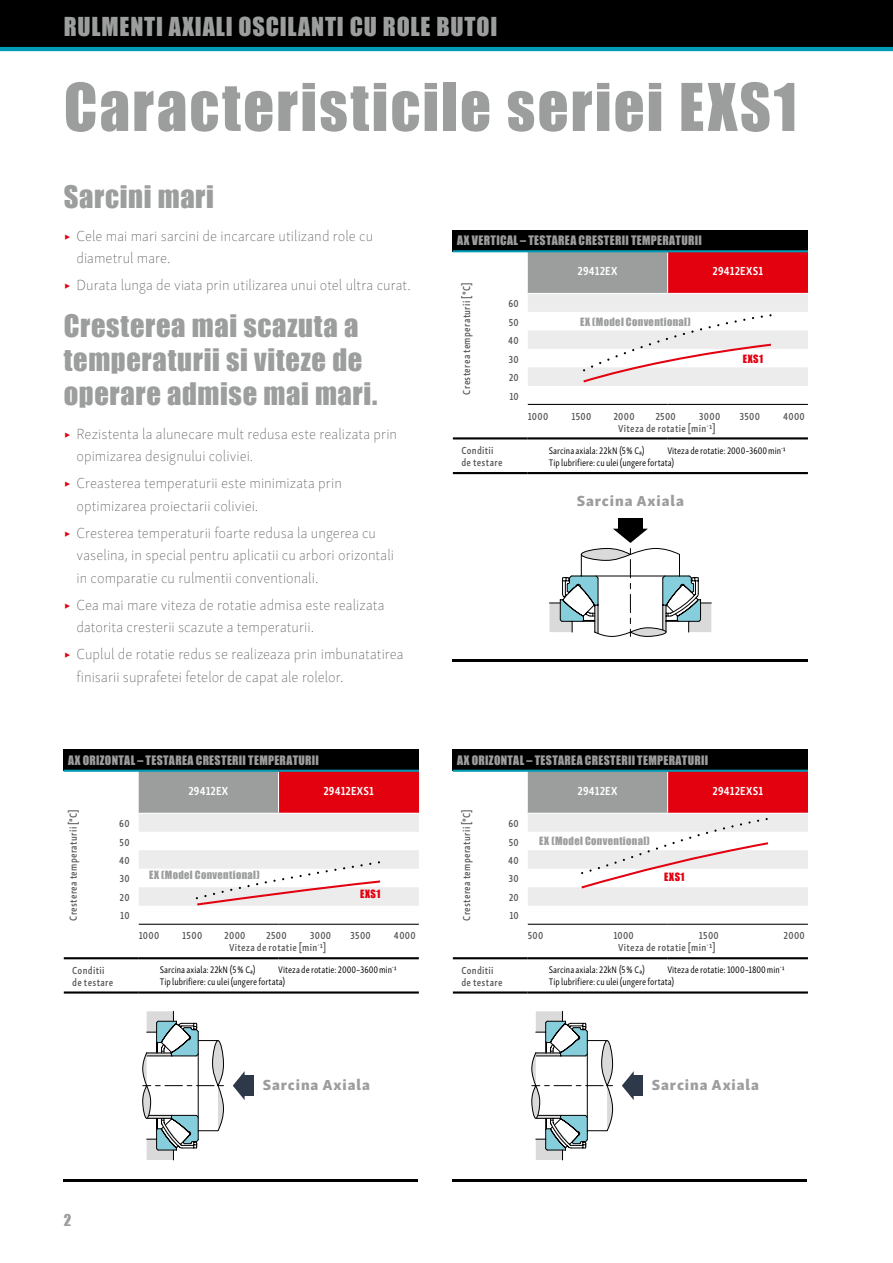
<style>
.page{position:relative;width:893px;height:1263px;background:#fff}
.page>*{position:absolute;margin:0;border:0;box-sizing:border-box;transform-origin:0 0}
.t1{font:60.75px "Impact";letter-spacing:.035em;color:#9c9d9d}
.t2{font:28.5px/34.2px "Impact";letter-spacing:.02em;color:#9c9d9d}
.t3{font:24px "Impact";letter-spacing:.035em;color:#9c9d9d}
.t4{font:100 15px/22.5px "Skolar Sans PE";color:#565656}
.t5{font:15px "Skolar Sans PE Eb";letter-spacing:.06em;color:#9c9d9d}
.t6{font:15px "Impact";color:#9c9d9d}
.t7{font:12px "Impact";letter-spacing:.025em;color:#9c9d9d}
.t8{font:700 12px "Skolar Sans PE Cp";letter-spacing:.015em;color:#fff}
.t9{font:600 10.5px/18.5px "Skolar Sans PE Cp";letter-spacing:.03em;color:#565656}
.t10{font:10.5px "Impact";letter-spacing:.035em;color:#9c9d9d}
.t11{font:10.5px "Impact";letter-spacing:.045em;color:#e3000f}
.t12{font:9.75px/12px "Skolar Sans PE Cp";color:#000}
.s1{color:#e3000f}
</style>
<div class="page">
<svg style="left:0;top:0;width:893px;height:51px;background:#000c0e"></svg>
<svg style="left:453px;top:959px;width:354px;height:1px"></svg>
<hr style="left:527px;top:959px;width:1px;height:32px;background:#fff">
<hr style="left:453px;top:991px;width:74px;height:2px;background:#000">
<hr style="left:527px;top:991px;width:281px;height:2px;background:#000">
<div style="left:453px;top:749px;width:355px;height:22px;background:#000"></div>
<div style="left:527px;top:771px;width:141px;height:42px;background:#9c9d9d"></div>
<div style="left:668px;top:771px;width:140px;height:42px;background:#e3000f"></div>
<hr style="left:527px;top:772px;width:1px;height:41px;background:#fff">
<hr style="left:667px;top:772px;width:1px;height:41px;background:#fff">
<hr style="left:527px;top:957px;width:141px;height:2px;background:#000">
<hr style="left:668px;top:957px;width:140px;height:2px;background:#000">
<hr style="left:453px;top:957px;width:74px;height:2px;background:#000">
<hr style="left:528px;top:924px;width:140px;height:1px;background:#000">
<hr style="left:668px;top:924px;width:140px;height:1px;background:#000">
<hr style="left:453px;top:770px;width:74px;height:2px;background:#009bb4">
<hr style="left:527px;top:770px;width:141px;height:2px;background:#009bb4">
<hr style="left:668px;top:770px;width:140px;height:2px;background:#009bb4">
<svg style="left:64px;top:959px;width:354px;height:1px"></svg>
<hr style="left:138px;top:959px;width:1px;height:32px;background:#fff">
<hr style="left:64px;top:991px;width:74px;height:2px;background:#000">
<hr style="left:138px;top:991px;width:281px;height:2px;background:#000">
<div style="left:64px;top:749px;width:355px;height:22px;background:#000"></div>
<div style="left:138px;top:771px;width:141px;height:42px;background:#9c9d9d"></div>
<div style="left:279px;top:771px;width:140px;height:42px;background:#e3000f"></div>
<hr style="left:138px;top:772px;width:1px;height:41px;background:#fff">
<hr style="left:278px;top:772px;width:1px;height:41px;background:#fff">
<hr style="left:138px;top:957px;width:141px;height:2px;background:#000">
<hr style="left:279px;top:957px;width:140px;height:2px;background:#000">
<hr style="left:64px;top:957px;width:74px;height:2px;background:#000">
<hr style="left:139px;top:924px;width:140px;height:1px;background:#000">
<hr style="left:279px;top:924px;width:140px;height:1px;background:#000">
<hr style="left:64px;top:770px;width:74px;height:2px;background:#009bb4">
<hr style="left:138px;top:770px;width:141px;height:2px;background:#009bb4">
<hr style="left:279px;top:770px;width:140px;height:2px;background:#009bb4">
<svg style="left:532px;top:1011px;width:81px;height:149px"></svg>
<svg style="left:622px;top:1071px;width:12px;height:29px"></svg>
<div style="left:633px;top:1075px;width:10px;height:21px;background:#2d3849"></div>
<svg style="left:143px;top:1011px;width:81px;height:149px"></svg>
<svg style="left:233px;top:1071px;width:12px;height:29px"></svg>
<div style="left:244px;top:1075px;width:9px;height:21px;background:#2d3849"></div>
<hr style="left:453px;top:659px;width:355px;height:3px;background:#000">
<hr style="left:453px;top:472px;width:74px;height:2px;background:#000">
<hr style="left:527px;top:472px;width:281px;height:2px;background:#000">
<div style="left:453px;top:230px;width:355px;height:21px;background:#000"></div>
<div style="left:527px;top:251px;width:141px;height:42px;background:#9c9d9d"></div>
<div style="left:668px;top:251px;width:140px;height:42px;background:#e3000f"></div>
<hr style="left:527px;top:252px;width:1px;height:41px;background:#fff">
<hr style="left:667px;top:252px;width:1px;height:41px;background:#fff">
<hr style="left:527px;top:437px;width:141px;height:2px;background:#000">
<hr style="left:668px;top:437px;width:140px;height:2px;background:#000">
<hr style="left:453px;top:437px;width:74px;height:2px;background:#000">
<hr style="left:528px;top:404px;width:140px;height:1px;background:#000">
<hr style="left:668px;top:404px;width:140px;height:1px;background:#000">
<hr style="left:453px;top:250px;width:74px;height:2px;background:#009bb4">
<hr style="left:527px;top:250px;width:141px;height:2px;background:#009bb4">
<hr style="left:668px;top:250px;width:140px;height:2px;background:#009bb4">
<svg style="left:527px;top:293px;width:281px;height:111px"></svg>
<svg style="left:549px;top:529px;width:163px;height:108px"></svg>
<div style="left:618px;top:518px;width:25px;height:11px;background:#000"></div>
<svg style="left:527px;top:814px;width:281px;height:110px"></svg>
<hr style="left:453px;top:1179px;width:354px;height:2px;background:#000">
<svg style="left:138px;top:814px;width:281px;height:110px"></svg>
<hr style="left:64px;top:1179px;width:354px;height:2px;background:#000">
<h3 class="t3" style="left:64px;top:8px;width:435px">RULMENTI AXIALI OSCILANTI CU ROLE BUTOI</h3>
<h1 class="t1" style="left:64px;top:60px;width:735px">Caracteristicile seriei EXS1</h1>
<h2 class="t2" style="left:64px;top:179px;width:152px">Sarcini mari</h2>
<p class="t4" style="left:77px;top:223px;width:298px;text-indent:-13px"><span class="s1">▶</span> Cele mai mari sarcini de incarcare utilizand role cu diametrul mare.</p>
<p class="t4" style="left:64px;top:273px;width:349px"><span class="s1">▶</span> Durata lunga de viata prin utilizarea unui otel ultra curat.</p>
<h2 class="t2" style="left:64px;top:308px;width:315px">Cresterea mai scazuta a temperaturii si viteze de operare admise mai mari.</h2>
<p class="t4" style="left:77px;top:421px;width:322px;text-indent:-13px"><span class="s1">▶</span> Rezistenta la alunecare mult redusa este realizata prin opimizarea designului coliviei.</p>
<p class="t4" style="left:77px;top:471px;width:267px;text-indent:-13px"><span class="s1">▶</span> Creasterea temperaturii este minimizata prin optimizarea proiectarii coliviei.</p>
<p class="t4" style="left:77px;top:520px;width:319px;text-indent:-13px"><span class="s1">▶</span> Cresterea temperaturii foarte redusa la ungerea cu vaselina, in special pentru aplicatii cu arbori orizontali in comparatie cu rulmentii conventionali.</p>
<p class="t4" style="left:77px;top:592px;width:310px;text-indent:-13px"><span class="s1">▶</span> Cea mai mare viteza de rotatie admisa este realizata datorita cresterii scazute a temperaturii.</p>
<p class="t4" style="left:77px;top:642px;width:329px;text-indent:-13px"><span class="s1">▶</span> Cuplul de rotatie redus se realizeaza prin imbunatatirea finisarii suprafetei fetelor de capat ale rolelor.</p>
<p class="t7" style="left:457px;top:231px;width:246px">AX VERTICAL – TESTAREA CRESTERII TEMPERATURII</p>
<p class="t8" style="left:577px;top:261px;width:41px">29412EX</p>
<p class="t8" style="left:712px;top:261px;width:52px">29412EXS1</p>
<p class="t9" style="left:508px;top:293px;width:12px;text-align:justify">60<br>50<br>40<br>30<br>20<br>10</p>
<p class="t9" style="left:528px;top:406px;width:22px">1000</p>
<p class="t9" style="left:571px;top:406px;width:22px">1500</p>
<p class="t9" style="left:613px;top:406px;width:23px">2000</p>
<p class="t9" style="left:655px;top:406px;width:22px">2500</p>
<p class="t9" style="left:699px;top:406px;width:23px">3000</p>
<p class="t9" style="left:739px;top:406px;width:22px">3500</p>
<p class="t9" style="left:783px;top:406px;width:23px">4000</p>
<p class="t9" style="left:618px;top:418px;width:99px">Viteza de rotatie [min-1]</p>
<p class="t9" style="left:456px;top:394px;width:113px;rotate:-90deg">Cresterea temperaturii [°C]</p>
<p class="t10" style="left:580px;top:314px;width:112px">EX (Model Conventional)</p>
<p class="t11" style="left:743px;top:351px;width:22px">EXS1</p>
<p class="t9" style="left:461px;top:444px;width:43px;line-height:12px">Conditii de testare</p>
<p class="t12" style="left:549px;top:444px;width:97px">Sarcina axiala: 22 kN (5 % Cₐ)</p>
<p class="t12" style="left:549px;top:444px;width:239px;text-indent:119px">Viteza de rotatie: 2000~3600 min-1<br>Tip lubrifiere:cu ulei (ungere fortata)</p>
<p class="t5" style="left:577px;top:488px;width:109px">Sarcina Axiala</p>
<p class="t7" style="left:68px;top:751px;width:252px">AX ORIZONTAL – TESTAREA CRESTERII TEMPERATURII</p>
<p class="t8" style="left:188px;top:781px;width:41px">29412EX</p>
<p class="t8" style="left:323px;top:781px;width:52px">29412EXS1</p>
<p class="t9" style="left:119px;top:813px;width:12px;text-align:justify">60<br>50<br>40<br>30<br>20<br>10</p>
<p class="t9" style="left:139px;top:926px;width:22px">1000</p>
<p class="t9" style="left:182px;top:926px;width:22px">1500</p>
<p class="t9" style="left:224px;top:926px;width:23px">2000</p>
<p class="t9" style="left:266px;top:926px;width:22px">2500</p>
<p class="t9" style="left:310px;top:926px;width:23px">3000</p>
<p class="t9" style="left:350px;top:926px;width:22px">3500</p>
<p class="t9" style="left:394px;top:926px;width:23px">4000</p>
<p class="t9" style="left:229px;top:938px;width:99px">Viteza de rotatie [min-1]</p>
<p class="t7" style="left:457px;top:751px;width:252px">AX ORIZONTAL – TESTAREA CRESTERII TEMPERATURII</p>
<p class="t8" style="left:577px;top:781px;width:41px">29412EX</p>
<p class="t8" style="left:712px;top:781px;width:52px">29412EXS1</p>
<p class="t9" style="left:508px;top:813px;width:12px;text-align:justify">60<br>50<br>40<br>30<br>20<br>10</p>
<p class="t9" style="left:528px;top:926px;width:17px">500</p>
<p class="t9" style="left:613px;top:926px;width:22px">1000</p>
<p class="t9" style="left:699px;top:926px;width:22px">1500</p>
<p class="t9" style="left:784px;top:926px;width:23px">2000</p>
<p class="t9" style="left:618px;top:938px;width:99px">Viteza de rotatie [min-1]</p>
<p class="t9" style="left:63px;top:921px;width:113px;rotate:-90deg">Cresterea temperaturii [°C]</p>
<p class="t9" style="left:456px;top:921px;width:113px;rotate:-90deg">Cresterea temperaturii [°C]</p>
<p class="t10" style="left:539px;top:833px;width:112px">EX (Model Conventional)</p>
<p class="t10" style="left:149px;top:867px;width:112px">EX (Model Conventional)</p>
<p class="t11" style="left:664px;top:869px;width:22px">EXS1</p>
<p class="t11" style="left:360px;top:886px;width:22px">EXS1</p>
<p class="t9" style="left:72px;top:963px;width:43px;line-height:12px">Conditii de testare</p>
<p class="t12" style="left:160px;top:963px;width:97px">Sarcina axiala: 22kN (5 % Cₐ)</p>
<p class="t12" style="left:160px;top:963px;width:239px;text-indent:119px">Viteza de rotatie: 2000~3600 min-1<br>Tip lubrifiere:cu ulei (ungere fortata)</p>
<p class="t9" style="left:461px;top:963px;width:43px;line-height:12px">Conditii de testare</p>
<p class="t12" style="left:549px;top:963px;width:97px">Sarcina axiala: 22kN (5 % Cₐ)</p>
<p class="t12" style="left:549px;top:963px;width:237px;text-indent:119px">Viteza de rotatie:1000~1800 min-1<br>Tip lubrifiere:cu ulei (ungere fortata)</p>
<p class="t6" style="left:64px;top:1209px;width:9px">2</p>
<p class="t5" style="left:263px;top:1072px;width:109px">Sarcina Axiala</p>
<p class="t5" style="left:652px;top:1072px;width:109px">Sarcina Axiala</p>
</div>
